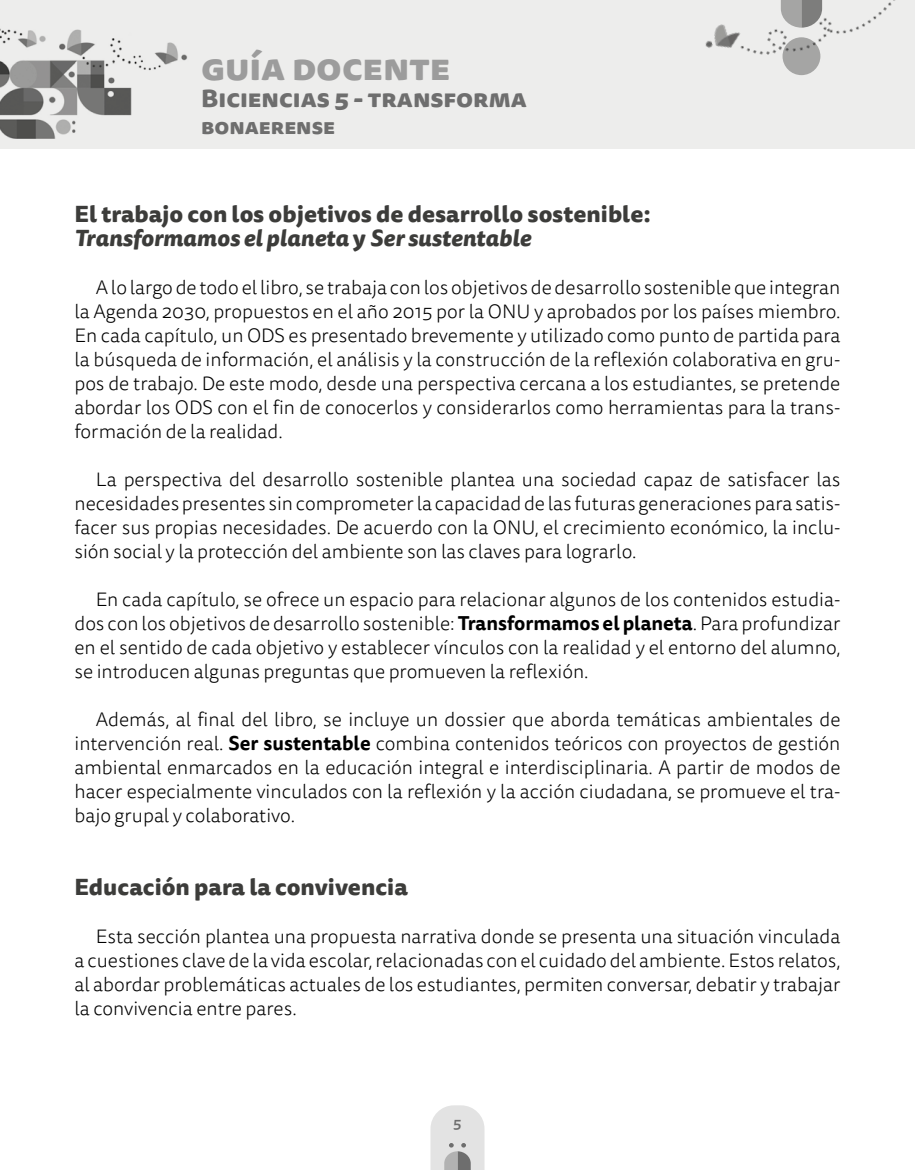
<style>
.page{position:relative;width:915px;height:1170px;background:#fff}
.page>*{position:absolute;margin:0;border:0;box-sizing:border-box;transform-origin:0 0}
.t1{font:800 36px "Tisa Sans Pro";color:#9c9c9c;scale:1.04 1}
.t2{font:800 24px "Tisa Sans Pro";color:#6e6e6e;scale:1.04 1}
.Subtitulo_1_teoria{font:800 22.5px/24px "Tisa Sans Pro";color:#3c3c3a;scale:1.04 1}
.t3{font:800 21px "Tisa Sans Pro";color:#6e6e6e;scale:1.04 1}
.txt_desarrollo_con_s{font:300 19.5px/24px "Tisa Sans Pro";color:#000;text-align:justify}
.t4{font:500 15px "Tisa Sans Pro";color:#6e6e6e}
.s1{font-style:italic}
.s2{font-weight:700}
</style>
<div class="page">
<div style="left:0;top:0;width:914px;height:149px;background:#ededec"></div>
<svg style="left:430px;top:1105px;width:54px;height:64px;background:#dadada"></svg>
<h1 class="t1" style="left:201px;top:40px;width:241px">guía docente</h1>
<p class="t2" style="left:201px;top:80px;width:314px">Biciencias 5 - transforma</p>
<p class="t3" style="left:201px;top:111px;width:130px">bonaerense</p>
<p class="Subtitulo_1_teoria" style="left:74px;top:202px;width:555px">El trabajo con los objetivos de desarrollo sostenible:<br><span class="s1">Transformamos el planeta</span> y <span class="s1">Ser sustentable</span></p>
<p class="txt_desarrollo_con_s" style="left:74px;top:276px;width:767px;text-indent:21px">A lo largo de todo el libro, se trabaja con los objetivos de desarrollo sostenible que integran la Agenda 2030, propuestos en el año 2015 por la ONU y aprobados por los países miembro.<br>En cada capítulo, un ODS es presentado brevemente y utilizado como punto de partida para la búsqueda de información, el análisis y la construcción de la reflexión colaborativa en gru&shy;pos de trabajo. De este modo, desde una perspectiva cercana a los estudiantes, se pretende abordar los ODS con el fin de conocerlos y considerarlos como herramientas para la trans&shy;formación de la realidad.</p>
<p class="txt_desarrollo_con_s" style="left:74px;top:468px;width:767px;text-indent:21px">La perspectiva del desarrollo sostenible plantea una sociedad capaz de satisfacer las necesidades presentes sin comprometer la capacidad de las futuras generaciones para satis&shy;facer sus propias necesidades. De acuerdo con la ONU, el crecimiento económico, la inclu&shy;sión social y la protección del ambiente son las claves para lograrlo.</p>
<p class="txt_desarrollo_con_s" style="left:74px;top:588px;width:767px;text-indent:21px">En cada capítulo, se ofrece un espacio para relacionar algunos de los contenidos estudia&shy;dos con los objetivos de desarrollo sostenible: <span class="s2">Transformamos el planeta</span>. Para profundizar en el sentido de cada objetivo y establecer vínculos con la realidad y el entorno del alumno, se introducen algunas preguntas que promueven la reflexión.</p>
<p class="txt_desarrollo_con_s" style="left:74px;top:708px;width:767px;text-indent:21px">Además, al final del libro, se incluye un dossier que aborda temáticas ambientales de intervención real. <span class="s2">Ser sustentable</span> combina contenidos teóricos con proyectos de gestión ambiental enmarcados en la educación integral e interdisciplinaria. A partir de modos de hacer especialmente vinculados con la reflexión y la acción ciudadana, se promueve el tra&shy;bajo grupal y colaborativo.</p>
<p class="Subtitulo_1_teoria" style="left:74px;top:874px;width:322px">Educación para la convivencia</p>
<p class="txt_desarrollo_con_s" style="left:74px;top:924px;width:767px;text-indent:21px">Esta sección plantea una propuesta narrativa donde se presenta una situación vinculada a cuestiones clave de la vida escolar, relacionadas con el cuidado del ambiente. Estos relatos, al abordar problemáticas actuales de los estudiantes, permiten conversar, debatir y trabajar la convivencia entre pares.</p>
<p class="t4" style="left:453px;top:1111px;width:10px">5</p>
</div>
